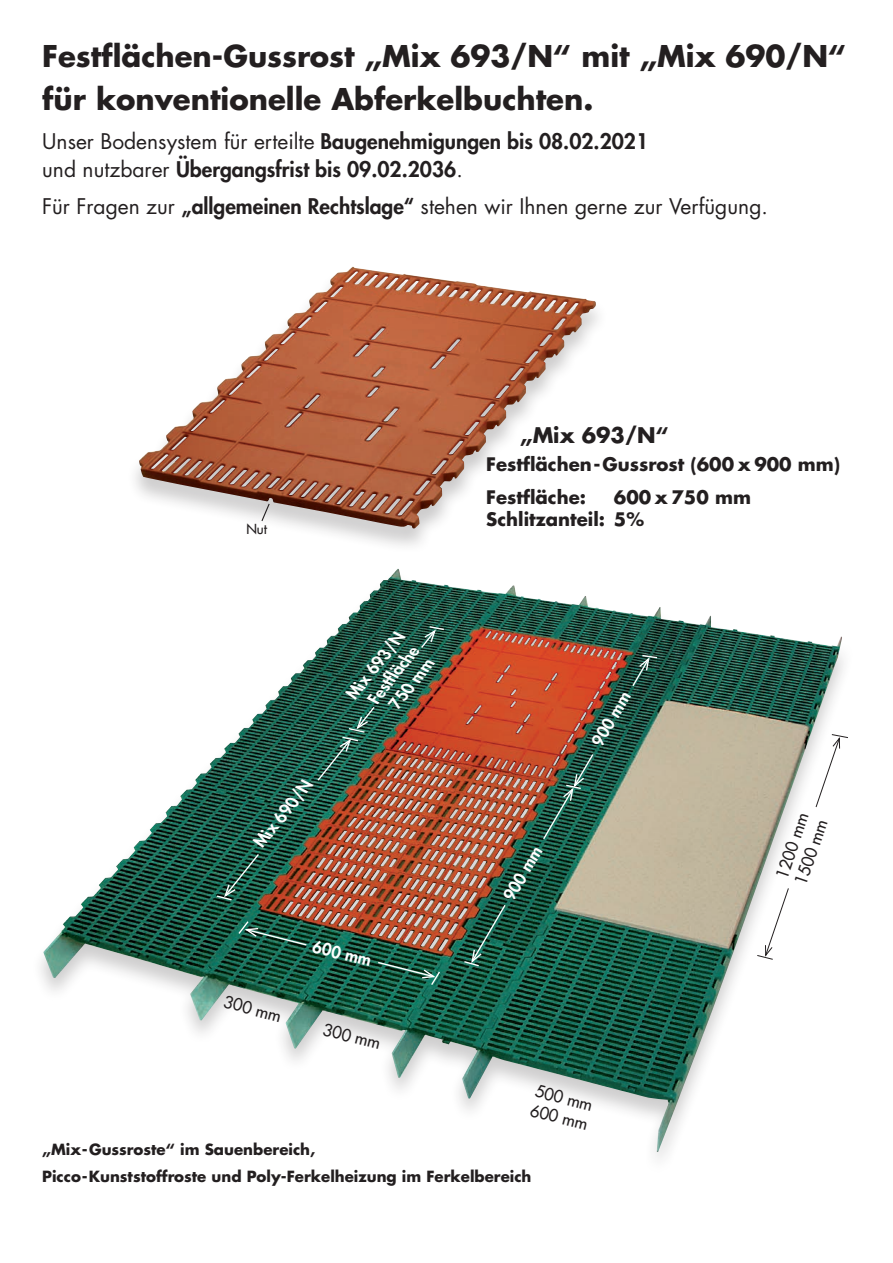
<style>
.page{position:relative;width:893px;height:1263px;background:#fff}
.page>*{position:absolute;margin:0;border:0;box-sizing:border-box;transform-origin:0 0}
.t1{font:700 29.25px/42.3px "Futura";color:#231f20}
.t2{font:800 21px/27.6px "Futura";color:#231f20}
.t3{font:21px "Futura";color:#231f20}
.t4{font:700 21px "Futura";color:#231f20}
.t5{font:700 18.15px/32.7px "Futura";color:#231f20}
.t6{font:16.5px/19.8px "Futura";color:#231f20}
.t7{font:italic 800 16.5px/19.8px "Futura";color:#fff;text-align:right}
.t8{font:800 16.5px "Futura";color:#fff}
.t9{font:700 15px/27px "Futura";color:#231f20}
.t10{font:13.5px "Futura";color:#231f20}
.s1{font-weight:400}
.s2{font-weight:800}
</style>
<div class="page">
<img style="left:43px;top:569px;width:799px;height:583px">
<svg style="left:463px;top:903px;width:44px;height:64px;background:#2e5a47"></svg>
<svg style="left:237px;top:920px;width:71px;height:26px;background:#255d4b"></svg>
<svg style="left:631px;top:654px;width:28px;height:34px"></svg>
<img style="left:542px;top:753px;width:53px;height:88px">
<svg style="left:815px;top:733px;width:33px;height:75px"></svg>
<svg style="left:756px;top:887px;width:33px;height:73px"></svg>
<svg style="left:420px;top:625px;width:25px;height:24px"></svg>
<svg style="left:377px;top:961px;width:64px;height:25px;background:#266551"></svg>
<svg style="left:215px;top:852px;width:45px;height:49px;background:#245a4a"></svg>
<svg style="left:435px;top:1093px;width:9px;height:12px"></svg>
<div style="left:126px;top:266px;width:483px;height:288px;background:#231f20;opacity:.25"></div>
<img style="left:139px;top:270px;width:341px;height:259px">
<svg style="left:260px;top:502px;width:11px;height:20px"></svg>
<img style="left:316px;top:705px;width:60px;height:77px">
<h1 class="t1" style="left:42px;top:34px;width:806px">Festflächen-Gussrost „Mix 693/N“ mit „Mix 690/N“ für konventionelle Abferkelbuchten.</h1>
<p class="t2" style="left:42px;top:127px;width:608px"><span class="s1">Unser Bodensystem für erteilte</span> Baugenehmigungen bis 08.02.2021 <span class="s1">und nutzbarer</span> Übergangsfrist bis 09.02.2036<span class="s1">.</span></p>
<p class="t3" style="left:42px;top:192px;width:727px">Für Fragen zur <span class="s2">„allgemeinen Rechtslage“</span> stehen wir Ihnen gerne zur Verfügung.</p>
<p class="t10" style="left:246px;top:520px;width:22px">Nut</p>
<p class="t7" style="left:250px;top:838px;width:83px;rotate:-51deg">Mix 690/N</p>
<p class="t7" style="left:343px;top:690px;width:83px;rotate:-52deg">Mix 693/N<br>Festfl äche<br>750 mm</p>
<p class="t6" style="left:227px;top:991px;width:60px;rotate:15deg">300 mm</p>
<p class="t8" style="left:316px;top:935px;width:61px;rotate:14deg">600 mm</p>
<p class="t6" style="left:326px;top:1019px;width:60px;rotate:14deg">300 mm</p>
<p class="t4" style="left:520px;top:420px;width:150px">„Mix 693/N“</p>
<p class="t5" style="left:486px;top:448px;width:355px">Festflächen-Gussrost (600 x 900 mm)<br>Festfläche:</p>
<p class="t5" style="left:486px;top:486px;width:266px;line-height:21.8px;text-indent:128px">600 x 750 mm<br>Schlitzanteil: 5%</p>
<p class="t8" style="left:498px;top:893px;width:61px;rotate:-60deg">900 mm</p>
<p class="t8" style="left:587px;top:739px;width:61px;rotate:-60deg">900 mm</p>
<p class="t6" style="left:538px;top:1081px;width:60px;rotate:14deg">500 mm<br>600 mm</p>
<p class="t6" style="left:772px;top:875px;width:70px;rotate:-71deg">1200 mm<br>1500 mm</p>
<p class="t9" style="left:42px;top:1135px;width:491px">„Mix-Gussroste“ im Sauenbereich,<br>Picco-Kunststoffroste und Poly-Ferkelheizung im Ferkelbereich</p>
</div>
